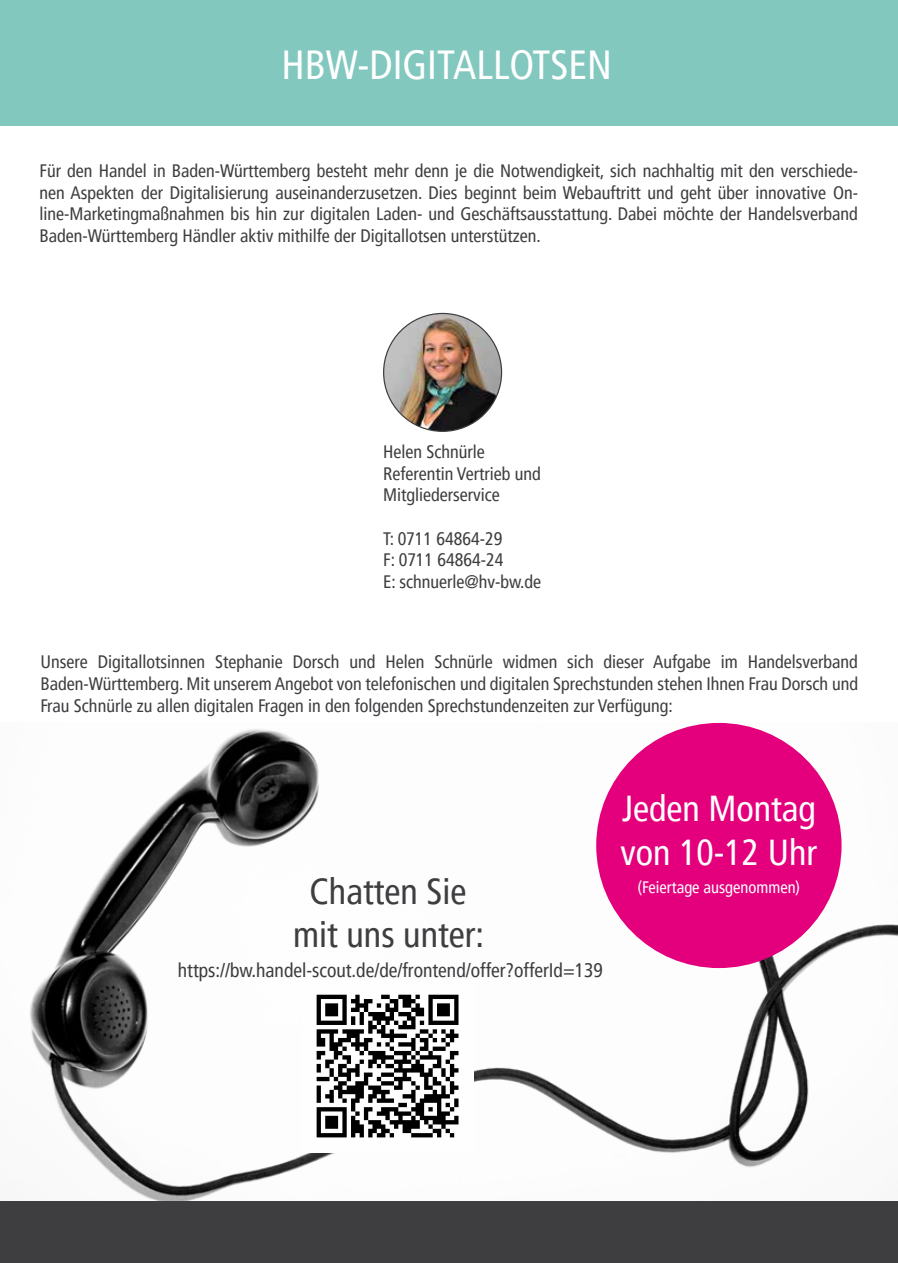
<style>
.page{position:relative;width:898px;height:1263px;background:#fff}
.page>*{position:absolute;margin:0;border:0;box-sizing:border-box;transform-origin:0 0}
.t1{font:condensed 40.5px "Frutiger LT Pro";color:#fff}
.t2{font:condensed 36px/43.2px "Frutiger LT Pro";color:#fff}
.t3{font:condensed 36px/43.2px "Frutiger LT Pro";color:#3e3e41;text-align:center}
.t4{font:condensed 19.5px "Frutiger LT Pro";color:#3e3e41}
.t5{font:condensed 18px/21.6px "Frutiger LT Pro";color:#3e3d3f}
.t6{font:condensed 18px/21.6px "Frutiger LT Pro";color:#3e3e41;text-align:justify}
.t7{font:condensed 16.5px "Frutiger LT Pro";color:#fff}
</style>
<div class="page">
<img style="left:30px;top:723px;width:867px;height:478px">
<div style="left:0;top:0;width:897px;height:125px;background:#82c8bf"></div>
<div style="left:0;top:1201px;width:897px;height:62px;background:#3e3e41"></div>
<div style="left:596px;top:723px;width:245px;height:245px;background:#e4007c;border-radius:50%"></div>
<img style="left:302px;top:981px;width:171px;height:171px">
<img style="left:383px;top:313px;width:118px;height:118px;border-radius:59px">
<h1 class="t1" style="left:281px;top:41px;width:332px">HBW-DIGITALLOTSEN</h1>
<p class="t5" style="left:39px;top:160px;width:819px;text-align:justify">Für den Handel in Baden-Württemberg besteht mehr denn je die Notwendigkeit, sich nachhaltig mit den verschiede&shy;nen Aspekten der Digitalisierung auseinanderzusetzen. Dies beginnt beim Webauftritt und geht über innovative On&shy;line-Marketingmaßnahmen bis hin zur digitalen Laden- und Geschäftsausstattung. Dabei möchte der Handelsverband Baden-Württemberg Händler aktiv mithilfe der Digitallotsen unterstützen.</p>
<p class="t5" style="left:383px;top:441px;width:159px">Helen Schnürle<br>Referentin Vertrieb und<br>Mitgliederservice</p>
<p class="t5" style="left:383px;top:528px;width:160px">T: 0711 64864-29<br>F: 0711 64864-24<br>E: schnuerle@hv-bw.de</p>
<p class="t6" style="left:40px;top:651px;width:818px">Unsere Digitallotsinnen Stephanie Dorsch und Helen Schnürle widmen sich dieser Aufgabe im Handelsverband Baden-Württemberg. Mit unserem Angebot von telefonischen und digitalen Sprechstunden stehen Ihnen Frau Dorsch und Frau Schnürle zu allen digitalen Fragen in den folgenden Sprechstundenzeiten zur Verfügung:</p>
<h2 class="t3" style="left:293px;top:870px;width:192px">Chatten Sie mit uns unter:</h2>
<p class="t4" style="left:178px;top:959px;width:426px">https://bw.handel-scout.de/de/frontend/offer?offerId=139</p>
<h2 class="t2" style="left:620px;top:787px;width:198px">Jeden Montag von 10-12 Uhr</h2>
<p class="t7" style="left:637px;top:878px;width:164px">(Feiertage ausgenommen)</p>
</div>
